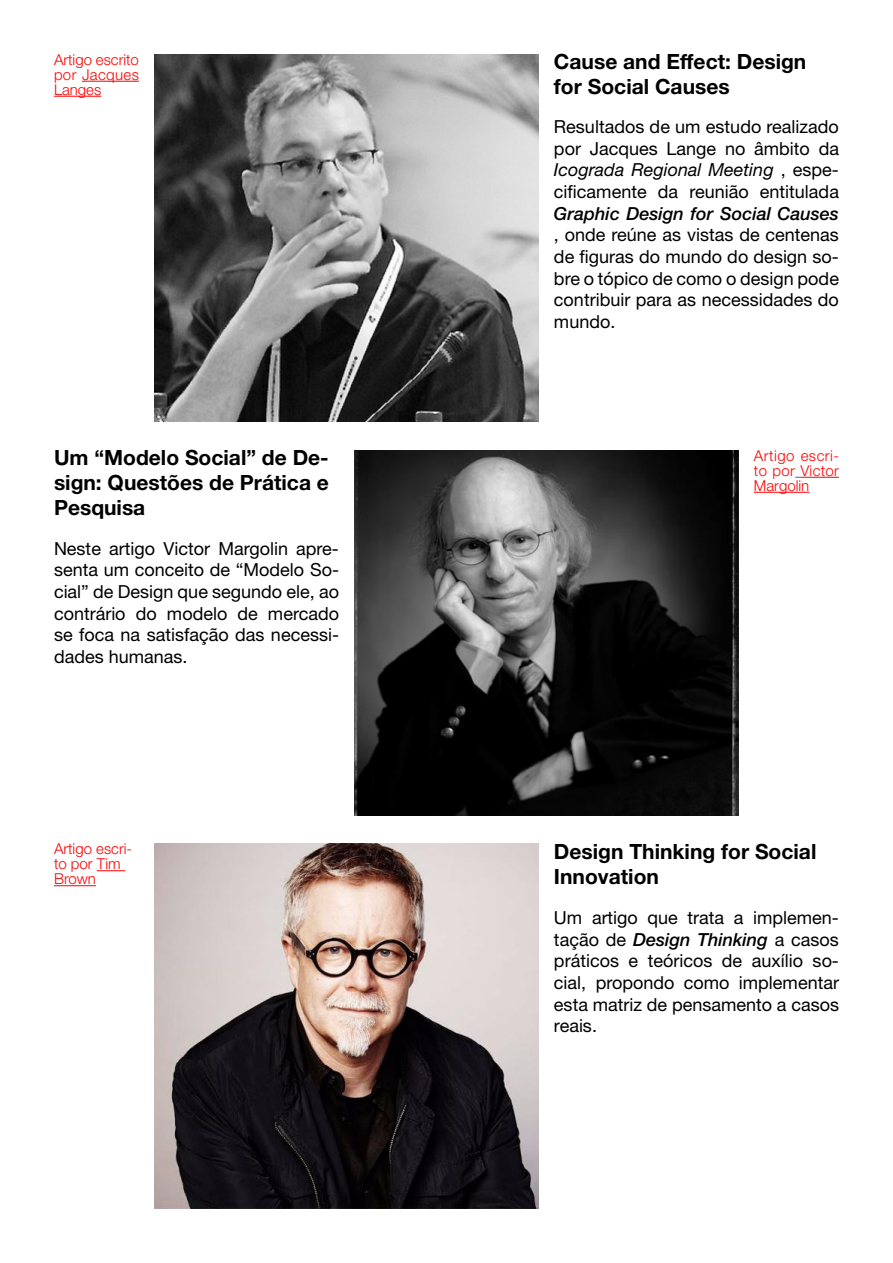
<style>
.page{position:relative;width:893px;height:1263px;background:#fff}
.page>*{position:absolute;margin:0;border:0;box-sizing:border-box;transform-origin:0 0}
.t1{font:700 21px/25.2px "Helvetica Neue LT Std";color:#000}
.t2{font:18px/21.6px "Helvetica Neue LT Std";color:#000;text-align:justify}
.t3{font:italic 500 18px "Helvetica Neue LT Std";color:#000}
.t4{font:300 15px/15px "Helvetica Neue LT Std";color:#f00;text-align:justify}
.s1{font-style:italic}
.s2{font-weight:500;font-style:italic}
</style>
<div class="page">
<img style="left:154px;top:54px;width:385px;height:368px">
<img style="left:354px;top:450px;width:385px;height:365px">
<hr style="left:82px;top:81px;width:57px;height:1px;background:#f00">
<hr style="left:54px;top:96px;width:47px;height:1px;background:#f00">
<hr style="left:800px;top:477px;width:39px;height:1px;background:#f00">
<hr style="left:754px;top:492px;width:55px;height:1px;background:#f00">
<svg style="left:97px;top:870px;width:28px;height:1px"></svg>
<hr style="left:54px;top:885px;width:42px;height:1px;background:#f00">
<img style="left:154px;top:843px;width:385px;height:366px">
<p class="t4" style="left:54px;top:52px;width:86px">Artigo escrito por Jacques Langes</p>
<p class="t1" style="left:54px;top:444px;width:276px;text-align:justify">Um “Modelo Social” de De&shy;sign: Questões de Prática e Pesquisa</p>
<p class="t2" style="left:54px;top:537px;width:286px">Neste artigo Victor Margolin apre&shy;senta um conceito de “Modelo So&shy;cial” de Design que segundo ele, ao contrário do modelo de mercado se foca na satisfação das necessi&shy;dades humanas.</p>
<p class="t4" style="left:54px;top:841px;width:80px;text-align:left">Artigo escri&shy;to por Tim<br>Brown</p>
<p class="t1" style="left:554px;top:48px;width:254px">Cause and Effect: Design for Social Causes</p>
<p class="t2" style="left:554px;top:116px;width:286px">Resultados de um estudo realizado por Jacques Lange no âmbito da <span class="s1">Icograda Regional Meeting</span> , espe&shy;cificamente da reunião entitulada</p>
<p class="t3" style="left:554px;top:203px;width:286px">Graphic Design for Social Causes</p>
<p class="t2" style="left:554px;top:224px;width:286px">, onde reúne as vistas de centenas de figuras do mundo do design so&shy;bre o tópico de como o design pode contribuir para as necessidades do mundo.</p>
<p class="t4" style="left:754px;top:448px;width:87px">Artigo escri&shy;to por Victor Margolin</p>
<p class="t1" style="left:554px;top:838px;width:264px">Design Thinking for Social<br>Innovation</p>
<p class="t2" style="left:554px;top:907px;width:286px">Um artigo que trata a implemen&shy;tação de <span class="s2">Design Thinking</span> a casos práticos e teóricos de auxílio so&shy;cial, propondo como implementar esta matriz de pensamento a casos reais.</p>
</div>
